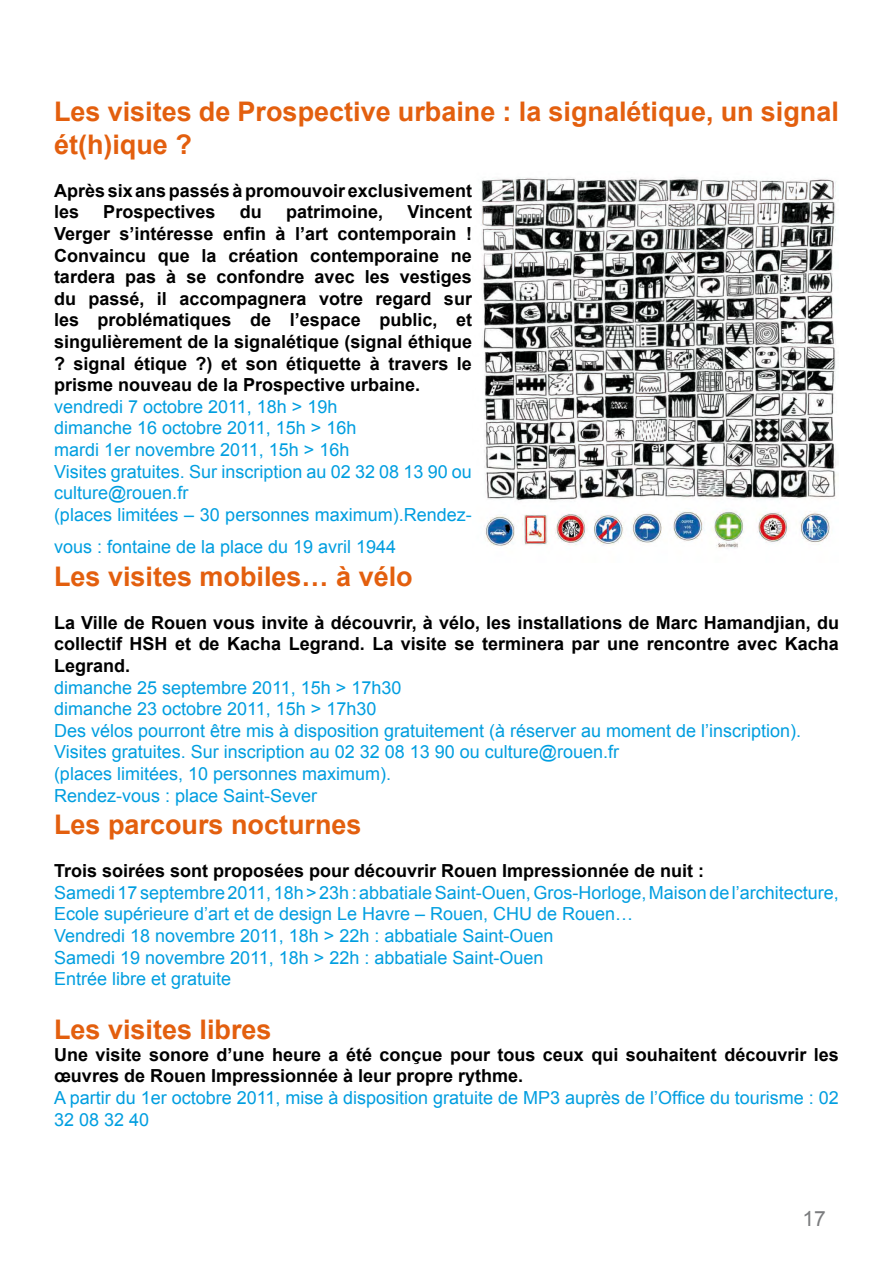
<style>
.page{position:relative;width:893px;height:1263px;background:#fff}
.page>*{position:absolute;margin:0;border:0;box-sizing:border-box;transform-origin:0 0}
.t1{font:700 27px/32.4px "Arial";color:#e35f0e}
.t2{font:21px "Arial";color:#7b7c7e}
.t3{font:18px/21.6px "Arial";color:#009ee0}
.t4{font:700 18px/21.6px "Arial";color:#000}
</style>
<div class="page">
<img style="left:481px;top:177px;width:355px;height:371px">
<h1 class="t1" style="left:54px;top:96px;width:786px">Les visites de Prospective urbaine : la signalétique, un signal ét(h)ique ?</h1>
<p class="t4" style="left:54px;top:180px;width:419px">Après six ans passés à promouvoir exclusivement les</p>
<p class="t4" style="left:54px;top:202px;width:419px;text-align:justify;text-indent:353px">Vincent Verger s’intéresse enfin à l’art contemporain !<br>Convaincu que la création contemporaine ne tardera pas à se confondre avec les vestiges du passé, il accompagnera votre regard sur les problématiques de l’espace public, et singulièrement de la signalétique (signal éthique ? signal étique ?) et son étiquette à travers le prisme nouveau de la Prospective urbaine.</p>
<p class="t3" style="left:54px;top:396px;width:419px">vendredi 7 octobre 2011, 18h &gt; 19h<br>dimanche 16 octobre 2011, 15h &gt; 16h<br>mardi 1er novembre 2011, 15h &gt; 16h<br>Visites gratuites. Sur inscription au 02 32 08 13 90 ou culture@rouen.fr<br>(places limitées – 30 personnes maximum).Rendez-</p>
<p class="t3" style="left:54px;top:536px;width:344px">vous : fontaine de la place du 19 avril 1944</p>
<h1 class="t1" style="left:54px;top:561px;width:360px">Les visites mobiles… à vélo</h1>
<p class="t4" style="left:54px;top:612px;width:786px;text-align:justify">La Ville de Rouen vous invite à découvrir, à vélo, les installations de Marc Hamandjian, du collectif HSH et de Kacha Legrand. La visite se terminera par une rencontre avec Kacha Legrand.</p>
<p class="t3" style="left:54px;top:677px;width:749px">dimanche 25 septembre 2011, 15h &gt; 17h30<br>dimanche 23 octobre 2011, 15h &gt; 17h30<br>Des vélos pourront être mis à disposition gratuitement (à réserver au moment de l’inscription).<br>Visites gratuites. Sur inscription au 02 32 08 13 90 ou culture@rouen.fr<br>(places limitées, 10 personnes maximum).<br>Rendez-vous : place Saint-Sever</p>
<h1 class="t1" style="left:54px;top:809px;width:309px">Les parcours nocturnes</h1>
<p class="t4" style="left:54px;top:861px;width:652px">Trois soirées sont proposées pour découvrir Rouen Impressionnée de nuit :</p>
<p class="t3" style="left:54px;top:882px;width:786px">Samedi 17 septembre 2011, 18h &gt; 23h : abbatiale Saint-Ouen, Gros-Horloge, Maison de l’architecture, Ecole supérieure d’art et de design Le Havre – Rouen, CHU de Rouen…<br>Vendredi 18 novembre 2011, 18h &gt; 22h : abbatiale Saint-Ouen<br>Samedi 19 novembre 2011, 18h &gt; 22h : abbatiale Saint-Ouen<br>Entrée libre et gratuite</p>
<h1 class="t1" style="left:54px;top:1014px;width:219px">Les visites libres</h1>
<p class="t4" style="left:54px;top:1044px;width:786px">Une visite sonore d’une heure a été conçue pour tous ceux qui souhaitent découvrir les œuvres de Rouen Impressionnée à leur propre rythme.</p>
<p class="t3" style="left:54px;top:1087px;width:786px">A partir du 1er octobre 2011, mise à disposition gratuite de MP3 auprès de l’Office du tourisme : 02<br>32 08 32 40</p>
<p class="t4" style="left:103px;top:202px;width:114px">Prospectives</p>
<p class="t4" style="left:240px;top:202px;width:23px">du</p>
<p class="t4" style="left:286px;top:202px;width:99px">patrimoine,</p>
<p class="t2" style="left:802px;top:1204px;width:25px">17</p>
</div>
